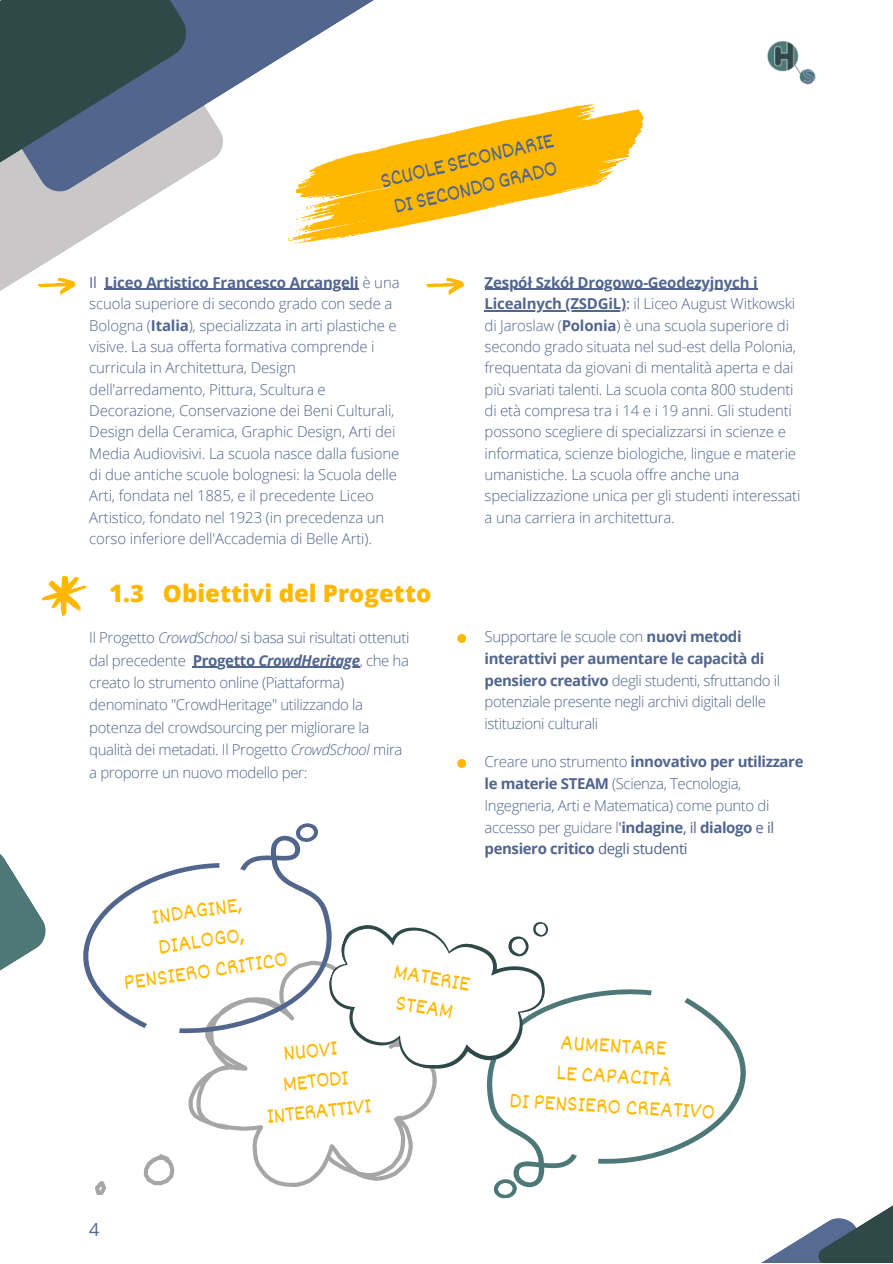
<style>
.page{position:relative;width:893px;height:1264px;background:#fff}
.page>*{position:absolute;margin:0;border:0;box-sizing:border-box;transform-origin:0 0}
.t1{font:800 24px "Open Sans";color:#ffb700}
.t2{font:22.5px "Dekko";color:#ffb700}
.t3{font:22.5px "Dekko";color:#51658d}
.t4{font:18px "Open Sans";color:#51658d}
.t5{font:300 15px/21.3px "Open Sans";letter-spacing:-.01em;color:#51658d}
.s1{font-weight:400}
.s2{font-weight:700}
.s3{font-style:italic}
.s4{font-weight:700;font-style:italic}
</style>
<div class="page">
<svg style="left:0;top:854px;width:46px;height:117px"></svg>
<svg style="left:190px;top:0;width:184px;height:173px"></svg>
<svg style="left:0;top:0;width:190px;height:291px"></svg>
<img style="left:767px;top:40px;width:49px;height:45px">
<svg style="left:95px;top:1038px;width:337px;height:157px"></svg>
<svg style="left:488px;top:989px;width:404px;height:273px"></svg>
<svg style="left:312px;top:922px;width:240px;height:176px"></svg>
<svg style="left:193px;top:666px;width:24px;height:1px"></svg>
<hr style="left:217px;top:666px;width:38px;height:1px;background:#51658d">
<hr style="left:258px;top:666px;width:101px;height:1px;background:#51658d">
<svg style="left:83px;top:823px;width:267px;height:215px"></svg>
<svg style="left:37px;top:277px;width:39px;height:18px"></svg>
<svg style="left:42px;top:575px;width:45px;height:41px"></svg>
<svg style="left:426px;top:277px;width:38px;height:18px"></svg>
<hr style="left:104px;top:289px;width:255px;height:1px;background:#51658d">
<hr style="left:484px;top:289px;width:273px;height:1px;background:#51658d">
<hr style="left:484px;top:310px;width:142px;height:1px;background:#51658d">
<div style="left:457px;top:634px;width:9px;height:9px;background:#ffb700;border-radius:50%"></div>
<div style="left:457px;top:759px;width:9px;height:8px;background:#ffb700;border-radius:50%"></div>
<svg style="left:273px;top:94px;width:371px;height:150px"></svg>
<p class="t3" style="left:377px;top:168px;width:179px;rotate:-14deg">SCUOLE SECONDARIE</p>
<p class="t3" style="left:391px;top:193px;width:169px;rotate:-14deg">DI SECONDO GRADO</p>
<p class="t5" style="left:89px;top:271px;width:312px"><span class="s1">Il</span> <span class="s2">Liceo Artistico Francesco Arcangeli</span> è una scuola superiore di secondo grado con sede a Bologna (<span class="s2">Italia</span>), specializzata in arti plastiche e visive. La sua offerta formativa comprende i curricula in Architettura, Design dell'arredamento, Pittura, Scultura e Decorazione, Conservazione dei Beni Culturali, Design della Ceramica, Graphic Design, Arti dei Media Audiovisivi. La scuola nasce dalla fusione di due antiche scuole bolognesi: la Scuola delle Arti, fondata nel 1885, e il precedente Liceo Artistico, fondato nel 1923 (in precedenza un corso inferiore dell'Accademia di Belle Arti).</p>
<p class="t5" style="left:484px;top:271px;width:317px"><span class="s2">Zespół Szkół Drogowo-Geodezyjnych i Licealnych (ZSDGiL)</span><span class="s1">:</span> il Liceo August Witkowski di Jaroslaw (<span class="s2">Polonia</span>) è una scuola superiore di secondo grado situata nel sud-est della Polonia, frequentata da giovani di mentalità aperta e dai più svariati talenti. La scuola conta 800 studenti di età compresa tra i 14 e i 19 anni. Gli studenti possono scegliere di specializzarsi in scienze e informatica, scienze biologiche, lingue e materie umanistiche. La scuola offre anche una specializzazione unica per gli studenti interessati a una carriera in architettura.</p>
<p class="t1" style="left:109px;top:576px;width:323px">1.3 Obiettivi del Progetto</p>
<p class="t5" style="left:89px;top:626px;width:322px;line-height:22.5px">Il Progetto <span class="s3">CrowdSchool</span> si basa sui risultati ottenuti dal precedente <span class="s2">Progetto</span> <span class="s4">CrowdHeritage</span>, che ha creato lo strumento online (Piattaforma) denominato "CrowdHeritage" utilizzando la potenza del crowdsourcing per migliorare la qualità dei metadati. Il Progetto <span class="s3">CrowdSchool</span> mira a proporre un nuovo modello per:</p>
<p class="t5" style="left:484px;top:625px;width:297px;line-height:21.9px">Supportare le scuole con <span class="s2">nuovi metodi interattivi per aumentare le capacità di pensiero creativo</span> degli studenti, sfruttando il potenziale presente negli archivi digitali delle istituzioni culturali</p>
<p class="t5" style="left:484px;top:750px;width:320px;line-height:21.9px">Creare uno strumento <span class="s2">innovativo per utilizzare le materie STEAM</span> (Scienza, Tecnologia, Ingegneria, Arti e Matematica) come punto di accesso per guidare l<span class="s1">'</span><span class="s2">indagine</span><span class="s1">, il</span> <span class="s2">dialogo</span> <span class="s1">e il </span><span class="s2">pensiero critico</span> <span class="s1">degli studenti</span></p>
<p class="t2" style="left:150px;top:902px;width:93px;rotate:-8deg">INDAGINE,</p>
<p class="t2" style="left:156px;top:932px;width:88px;rotate:-8deg">DIALOGO,</p>
<p class="t2" style="left:122px;top:968px;width:167px;rotate:-8deg">PENSIERO CRITICO</p>
<p class="t2" style="left:282px;top:1039px;width:56px;rotate:-6deg">NUOVI</p>
<p class="t2" style="left:282px;top:1070px;width:67px;rotate:-6deg">METODI</p>
<p class="t2" style="left:265px;top:1102px;width:107px;rotate:-6deg">INTERATTIVI</p>
<p class="t2" style="left:396px;top:957px;width:79px;rotate:10deg">MATERIE</p>
<p class="t2" style="left:398px;top:988px;width:59px;rotate:10deg">STEAM</p>
<p class="t2" style="left:561px;top:1028px;width:108px;rotate:3deg">AUMENTARE</p>
<p class="t2" style="left:557px;top:1058px;width:117px;rotate:3deg">LE CAPACITÀ</p>
<p class="t2" style="left:510px;top:1086px;width:207px;rotate:3deg">DI PENSIERO CREATIVO</p>
<p class="t4" style="left:89px;top:1216px;width:12px">4</p>
</div>
